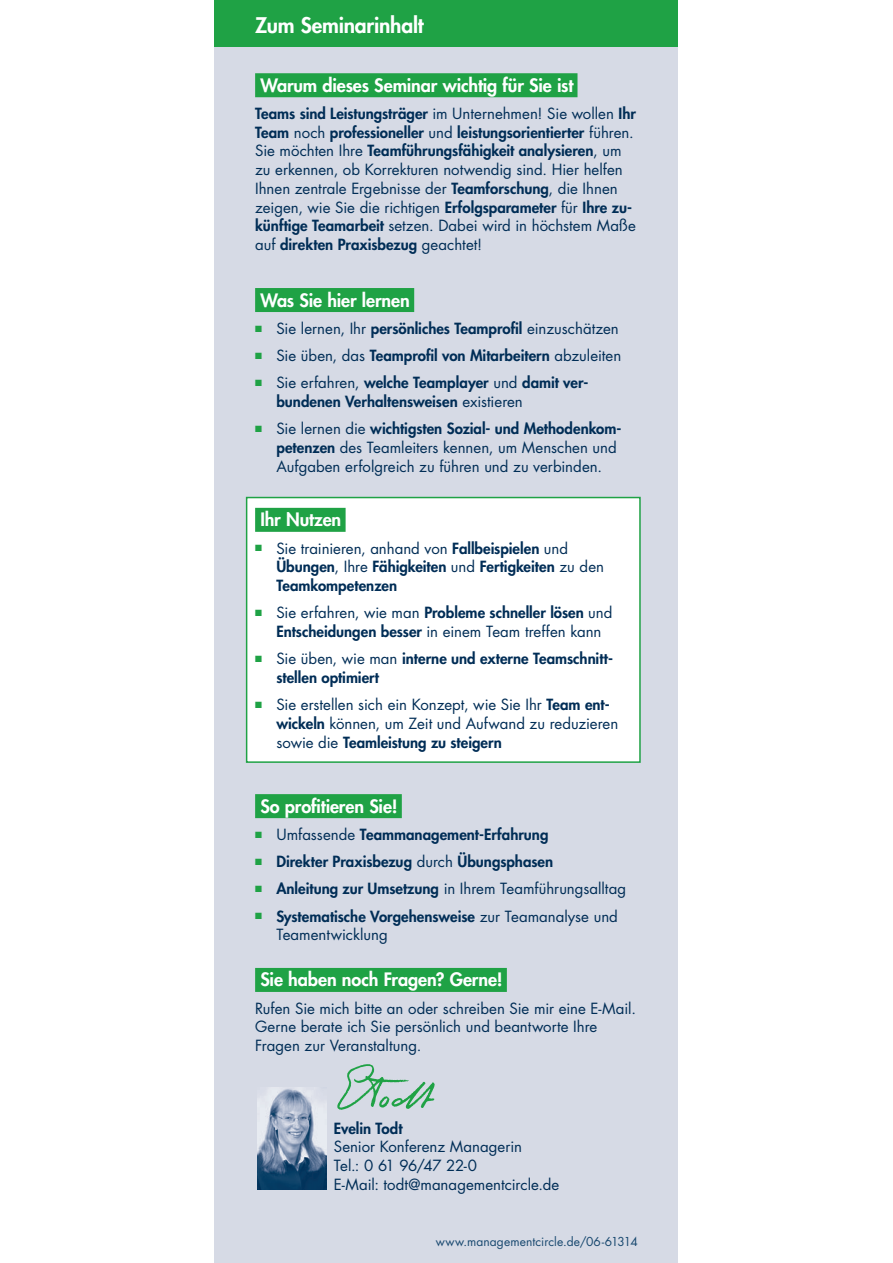
<style>
.page{position:relative;width:893px;height:1263px;background:#fff}
.page>*{position:absolute;margin:0;border:0;box-sizing:border-box;transform-origin:0 0}
.t1{font:800 21px "Futura Std";letter-spacing:-.01em;color:#fff}
.t2{font:800 18px "Futura Std";letter-spacing:-.01em;color:#fff}
.t3{font:15px/18.8px "Futura Std";color:#002d56}
.t4{font:800 15px/18.8px "Futura Std";color:#002d56}
.t5{font:12px "Futura Std";letter-spacing:.01em;color:#18486f}
.s1{font-weight:800}
.s2{color:#1fa245}
.s3{font-weight:400}
</style>
<div class="page">
<div style="left:215px;top:30px;width:463px;height:1233px;background:#d6dae5"></div>
<div style="left:215px;top:0;width:463px;height:47px;background:#1fa245"></div>
<div style="left:246px;top:497px;width:395px;height:266px;background:#fff;border:2px solid #1fa245"></div>
<div style="left:255px;top:73px;width:322px;height:24px;background:#1fa245"></div>
<div style="left:255px;top:288px;width:159px;height:24px;background:#1fa245"></div>
<div style="left:255px;top:508px;width:91px;height:24px;background:#1fa245"></div>
<div style="left:255px;top:794px;width:147px;height:24px;background:#1fa245"></div>
<div style="left:255px;top:968px;width:252px;height:24px;background:#1fa245"></div>
<img style="left:337px;top:1064px;width:98px;height:46px">
<img style="left:257px;top:1087px;width:70px;height:103px">
<h1 class="t1" style="left:255px;top:12px;width:170px">Zum Seminarinhalt</h1>
<p class="t2" style="left:260px;top:74px;width:314px">Warum dieses Seminar wichtig für Sie ist</p>
<p class="t3" style="left:255px;top:104px;width:382px"><span class="s1">Teams sind Leistungsträger</span> im Unternehmen! Sie wollen <span class="s1">Ihr Team</span> noch <span class="s1">professioneller</span> und <span class="s1">leistungsorientierter</span> führen.<br>Sie möchten Ihre <span class="s1">Teamführungsfähigkeit analysieren</span>, um zu erkennen, ob Korrekturen notwendig sind. Hier helfen Ihnen zentrale Ergebnisse der <span class="s1">Teamforschung</span>, die Ihnen zeigen, wie Sie die richtigen <span class="s1">Erfolgsparameter</span> für <span class="s1">Ihre zu&shy;künftige Teamarbeit</span> setzen. Dabei wird in höchstem Maße auf <span class="s1">direkten Praxisbezug</span> geachtet!</p>
<p class="t2" style="left:260px;top:288px;width:151px">Was Sie hier lernen</p>
<p class="t3" style="left:255px;top:319px;width:365px"><span class="s2">■</span> Sie lernen, Ihr <span class="s1">persönliches Teamprofil</span> einzuschätzen</p>
<p class="t4" style="left:255px;top:346px;width:368px"><span class="s2">■</span> <span class="s3">Sie üben, das</span> Teamprofil von Mitarbeitern <span class="s3">abzuleiten</span></p>
<p class="t4" style="left:276px;top:373px;width:313px;text-indent:-21px"><span class="s2">■</span> <span class="s3">Sie erfahren,</span> welche Teamplayer <span class="s3">und</span> damit ver&shy;bundenen Verhaltensweisen <span class="s3">existieren</span></p>
<p class="t3" style="left:276px;top:420px;width:346px;text-indent:-21px"><span class="s2">■</span> Sie lernen die <span class="s1">wichtigsten Sozial- und Methodenkom&shy;petenzen</span> des Teamleiters kennen, um Menschen und<br>Aufgaben erfolgreich zu führen und zu verbinden.</p>
<p class="t2" style="left:260px;top:508px;width:82px">Ihr Nutzen</p>
<p class="t4" style="left:276px;top:539px;width:329px;text-indent:-21px"><span class="s2">■</span> <span class="s3">Sie trainieren, anhand von</span> Fallbeispielen <span class="s3">und<br></span>Übungen<span class="s3">, Ihre</span> Fähigkeiten <span class="s3">und</span> Fertigkeiten <span class="s3">zu den<br></span>Teamkompetenzen</p>
<p class="t3" style="left:276px;top:604px;width:337px;text-indent:-21px"><span class="s2">■</span> Sie erfahren, wie man <span class="s1">Probleme schneller lösen</span> und<br><span class="s1">Entscheidungen besser</span> in einem Team treffen kann</p>
<p class="t4" style="left:276px;top:649px;width:338px;text-indent:-21px"><span class="s2">■</span> <span class="s3">Sie üben, wie man</span> interne und externe Teamschnitt&shy;stellen optimiert</p>
<p class="t3" style="left:276px;top:696px;width:343px;text-indent:-21px"><span class="s2">■</span> Sie erstellen sich ein Konzept, wie Sie Ihr <span class="s1">Team ent&shy;wickeln</span> können, um Zeit und Aufwand zu reduzieren sowie die <span class="s1">Teamleistung zu steigern</span></p>
<p class="t2" style="left:260px;top:794px;width:139px">So profitieren Sie!</p>
<p class="t4" style="left:255px;top:825px;width:295px"><span class="s2">■</span> <span class="s3">Umfassende</span> Teammanagement-Erfahrung</p>
<p class="t4" style="left:255px;top:852px;width:300px"><span class="s2">■</span> Direkter Praxisbezug <span class="s3">durch</span> Übungsphasen</p>
<p class="t3" style="left:255px;top:880px;width:372px"><span class="s2">■</span> <span class="s1">Anleitung zur Umsetzung</span> in Ihrem Teamführungsalltag</p>
<p class="t3" style="left:276px;top:907px;width:343px;text-indent:-21px"><span class="s2">■</span> <span class="s1">Systematische Vorgehensweise</span> zur Teamanalyse und<br>Teamentwicklung</p>
<p class="t2" style="left:260px;top:968px;width:244px">Sie haben noch Fragen? Gerne!</p>
<p class="t3" style="left:255px;top:999px;width:382px">Rufen Sie mich bitte an oder schreiben Sie mir eine E-Mail.<br>Gerne berate ich Sie persönlich und beantworte Ihre<br>Fragen zur Veranstaltung.</p>
<p class="t4" style="left:334px;top:1119px;width:70px">Evelin Todt</p>
<p class="t3" style="left:334px;top:1138px;width:227px">Senior Konferenz Managerin<br>Tel.: 0 61 96/47 22-0<br>E-Mail: todt@managementcircle.de</p>
<p class="t5" style="left:436px;top:1234px;width:204px">www.managementcircle.de/06-61314</p>
</div>
